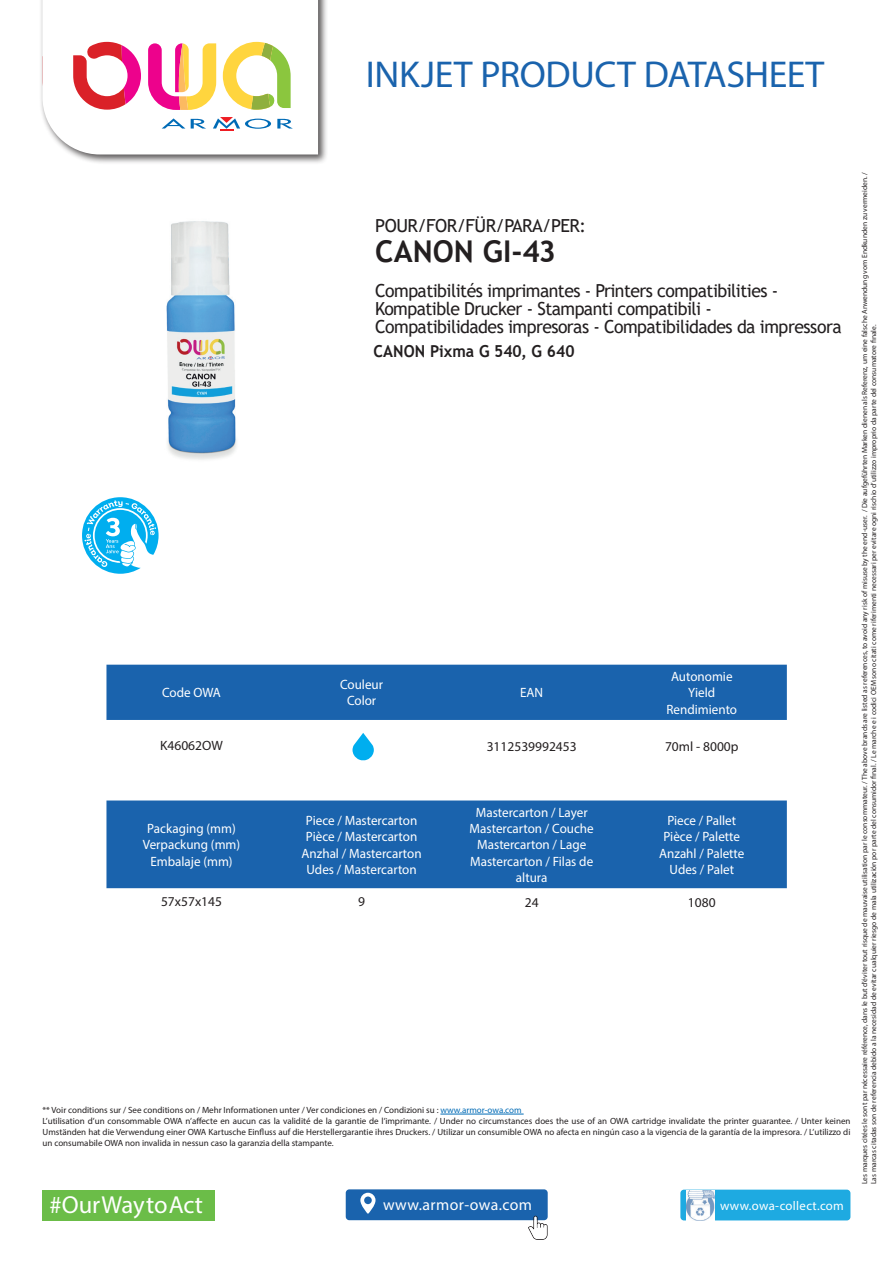
<style>
.page{position:relative;width:893px;height:1263px;background:#fff}
.page>*{position:absolute;margin:0;border:0;box-sizing:border-box;transform-origin:0 0}
.t1{font:37.5px "Myriad Pro";letter-spacing:-.01em;color:#1a63ad}
.t2{font:700 30px "Trebuchet MS";color:#231f20}
.t3{font:24.6px "Myriad Pro";color:#fff}
.t4{font:18px/18px "Trebuchet MS";letter-spacing:-.03em;color:#231f20}
.t5{font:700 16.5px "Trebuchet MS";letter-spacing:.005em;color:#231f20;scale:.95 1}
.t6{font:15.75px "Myriad Pro";letter-spacing:.025em;color:#fff}
.t7{font:13.5px/16.2px "Myriad Pro";color:#fff;text-align:center}
.t8{font:13.5px "Myriad Pro";color:#231f20}
.t9{font:12.75px "Myriad Pro";letter-spacing:.025em;color:#fff}
.t10{font:9px/10.8px "Myriad Pro";color:#231f20}
.t11{font:7.5px/9px "Myriad Pro";color:#231f20}
.s1{color:#006bb6}
</style>
<div class="page">
<div style="left:106px;top:665px;width:681px;height:55px;background:#1a63ad"></div>
<div style="left:106px;top:800px;width:681px;height:88px;background:#1a63ad"></div>
<hr style="left:440px;top:1114px;width:84px;height:1px;background:#006bb6">
<img style="left:166px;top:221px;width:71px;height:239px">
<svg style="left:82px;top:497px;width:77px;height:77px"></svg>
<svg style="left:352px;top:733px;width:22px;height:28px"></svg>
<div style="left:680px;top:1189px;width:170px;height:31px;background:#1eaae1;border-radius:4px"></div>
<div style="left:43px;top:1189px;width:172px;height:31px;background:#6bbd48"></div>
<img style="left:686px;top:1190px;width:28px;height:30px">
<div style="left:346px;top:1189px;width:202px;height:31px;background:#1a63ad;border-radius:4px"></div>
<svg style="left:528px;top:1216px;width:20px;height:24px"></svg>
<svg style="left:360px;top:1193px;width:16px;height:21px"></svg>
<div style="left:39px;top:0;width:289px;height:165px;background:#231f20;opacity:.75"></div>
<svg style="left:43px;top:0;width:275px;height:154px"></svg>
<h1 class="t1" style="left:366px;top:51px;width:460px">INKJET PRODUCT DATASHEET</h1>
<h3 class="t4" style="left:375px;top:216px;width:212px">POUR/FOR/FÜR/PARA/PER:</h3>
<h2 class="t2" style="left:375px;top:232px;width:182px">CANON GI-43</h2>
<h3 class="t4" style="left:375px;top:281px;width:468px">Compatibilités imprimantes - Printers compatibilities -<br>Kompatible Drucker - Stampanti compatibili -<br>Compatibilidades impresoras - Compatibilidades da impressora</h3>
<h3 class="t5" style="left:373px;top:341px;width:213px">CANON Pixma G 540, G 640</h3>
<h3 class="t7" style="left:162px;top:684px;width:60px">Code OWA</h3>
<h3 class="t7" style="left:340px;top:676px;width:45px">Couleur<br>Color</h3>
<h3 class="t7" style="left:520px;top:684px;width:25px">EAN</h3>
<h3 class="t8" style="left:160px;top:737px;width:64px">K46062OW</h3>
<h3 class="t8" style="left:487px;top:738px;width:92px">3112539992453</h3>
<h3 class="t7" style="left:666px;top:668px;width:72px">Autonomie<br>Yield<br>Rendimiento</h3>
<h3 class="t8" style="left:665px;top:738px;width:75px">70ml - 8000p</h3>
<h3 class="t7" style="left:143px;top:820px;width:99px">Packaging (mm)<br>Verpackung (mm)<br>Embalaje (mm)</h3>
<h3 class="t7" style="left:302px;top:812px;width:122px">Piece / Mastercarton<br>Pièce / Mastercarton<br>Anzhal / Mastercarton<br>Udes / Mastercarton</h3>
<h3 class="t7" style="left:470px;top:804px;width:126px">Mastercarton / Layer<br>Mastercarton / Couche<br>Mastercarton / Lage<br>Mastercarton / Filas de altura</h3>
<h3 class="t7" style="left:659px;top:812px;width:87px">Piece / Pallet<br>Pièce / Palette<br>Anzahl / Palette<br>Udes / Palet</h3>
<h3 class="t8" style="left:161px;top:893px;width:62px">57x57x145</h3>
<h3 class="t8" style="left:358px;top:893px;width:8px">9</h3>
<h3 class="t8" style="left:688px;top:894px;width:29px">1080</h3>
<h3 class="t8" style="left:525px;top:894px;width:15px">24</h3>
<p class="t10" style="left:43px;top:1104px;width:809px">** Voir conditions sur / See conditions on / Mehr Informationen unter / Ver condiciones en / Condizioni su : <span class="s1">www.armor-owa.com<br></span>L’utilisation d’un consommable OWA n’affecte en aucun cas la validité de la garantie de l’imprimante. / Under no circumstances does the use of an OWA cartridge invalidate the printer guarantee. / Unter keinen Umständen hat die Verwendung einer OWA Kartusche Einfluss auf die Herstellergarantie ihres Druckers. / Utilizar un consumible OWA no afecta en ningún caso a la vigencia de la garantía de la impresora. / L’utilizzo di un consumabile OWA non invalida in nessun caso la garanzia della stampante.</p>
<h3 class="t3" style="left:50px;top:1189px;width:155px">#OurWaytoAct</h3>
<h3 class="t6" style="left:383px;top:1195px;width:151px">www.armor-owa.com</h3>
<h3 class="t9" style="left:720px;top:1198px;width:125px">www.owa-collect.com</h3>
<p class="t11" style="left:860px;top:1184px;width:1013px;rotate:-90deg">Les marques citées le sont par nécessaire référence, dans le but d’éviter tout risque de mauvaise utilisation par le consommateur. / The above brands are listed as references, to avoid any risk of misuse by the end-user. / Die aufgeführten Marken dienen als Referenz, um eine falsche Anwendung vom Endkunden zu vermeiden. /<br>Las marcas citadas son de referencia debido a la necesidad de evitar cualquier riesgo de mala utilización por parte del consumidor final. / Le marche e i codici OEM sono citati come riferimenti necessari per evitare ogni rischio d’utilizzo improprio da parte del consumatore finale.</p>
</div>
